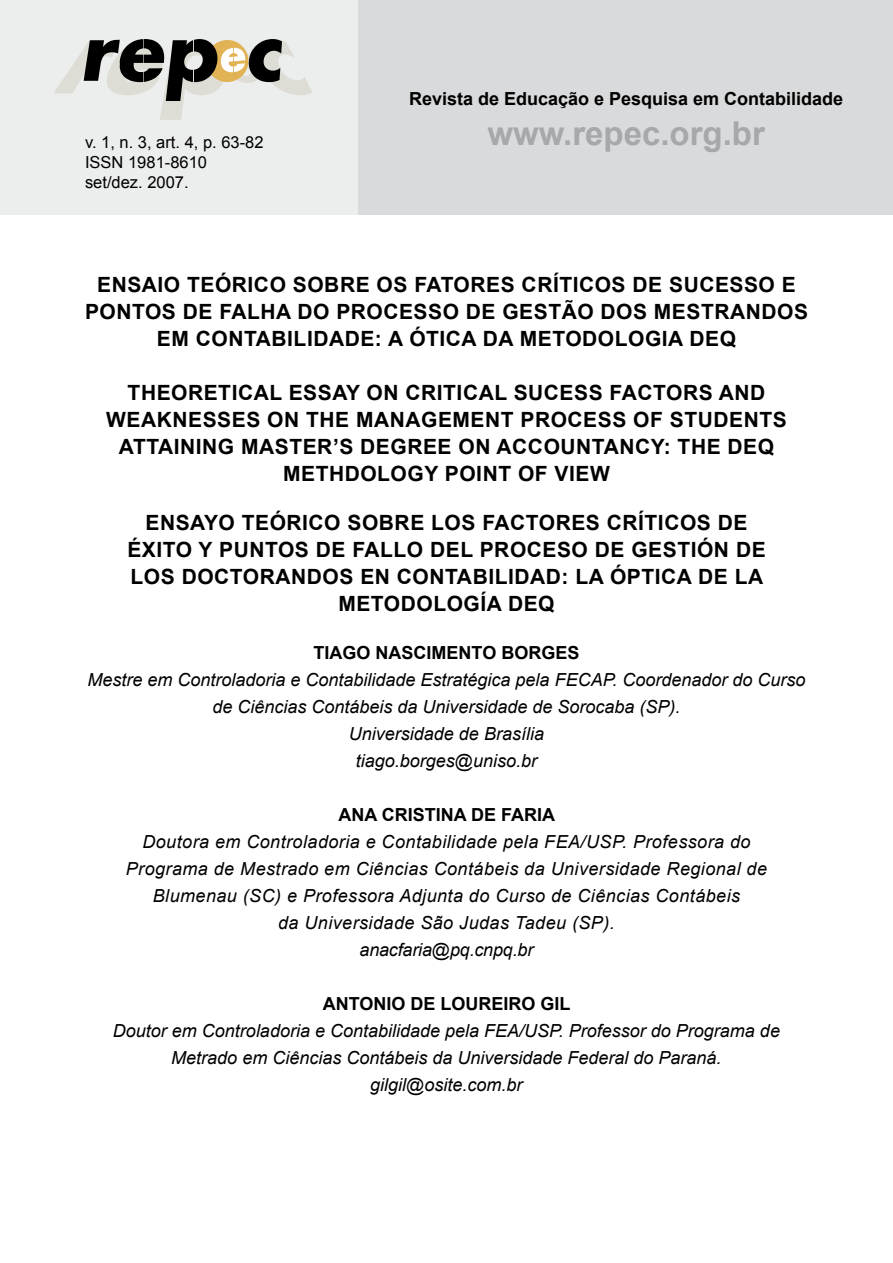
<style>
.page{position:relative;width:893px;height:1263px;background:#fff}
.page>*{position:absolute;margin:0;border:0;box-sizing:border-box;transform-origin:0 0}
.t1{font:700 33px "Arial";color:#a7a8aa}
.t2{font:700 21px/27px "Arial";letter-spacing:.025em;color:#000;text-align:center}
.t3{font:italic 18px/27px "Arial";color:#000;text-align:center}
.t4{font:italic 18px/27px "Arial";letter-spacing:.025em;color:#000;text-align:center}
.t5{font:700 18px "Arial";color:#000}
.t6{font:16.5px/19.8px "Arial";color:#000}
</style>
<div class="page">
<div style="left:0;top:0;width:893px;height:214px;background:#d9dadb"></div>
<div style="left:0;top:0;width:357px;height:214px;background:#eceded"></div>
<svg style="left:54px;top:39px;width:258px;height:81px"></svg>
<p class="t6" style="left:85px;top:133px;width:180px">v. 1, n. 3, art. 4, p. 63-82</p>
<p class="t6" style="left:85px;top:152px;width:123px">ISSN 1981-8610 set/dez. 2007.</p>
<p class="t5" style="left:409px;top:87px;width:436px">Revista de Educação e Pesquisa em Contabilidade</p>
<h1 class="t1" style="left:487px;top:111px;width:279px">www.repec.org.br</h1>
<p class="t2" style="left:85px;top:272px;width:724px">ENSAIO TEÓRICO SOBRE OS FATORES CRÍTICOS DE SUCESSO E<br>PONTOS DE FALHA DO PROCESSO DE GESTÃO DOS MESTRANDOS<br>EM CONTABILIDADE: A ÓTICA DA METODOLOGIA DEQ</p>
<p class="t2" style="left:106px;top:380px;width:682px">THEORETICAL ESSAY ON CRITICAL SUCESS FACTORS AND WEAKNESSES ON THE MANAGEMENT PROCESS OF STUDENTS ATTAINING MASTER’S DEGREE ON ACCOUNTANCY: THE DEQ METHDOLOGY POINT OF VIEW</p>
<p class="t2" style="left:127px;top:509px;width:640px">ENSAYO TEÓRICO SOBRE LOS FACTORES CRÍTICOS DE ÉXITO Y PUNTOS DE FALLO DEL PROCESO DE GESTIÓN DE LOS DOCTORANDOS EN CONTABILIDAD: LA ÓPTICA DE LA METODOLOGÍA DEQ</p>
<p class="t5" style="left:314px;top:641px;width:267px">TIAGO NASCIMENTO BORGES</p>
<p class="t3" style="left:87px;top:666px;width:720px">Mestre em Controladoria e Contabilidade Estratégica pela FECAP. Coordenador do Curso de Ciências Contábeis da Universidade de Sorocaba (SP).<br>Universidade de Brasília<br>tiago.borges@uniso.br</p>
<p class="t5" style="left:338px;top:803px;width:218px">ANA CRISTINA DE FARIA</p>
<p class="t4" style="left:126px;top:828px;width:643px">Doutora em Controladoria e Contabilidade pela FEA/USP. Professora do Programa de Mestrado em Ciências Contábeis da Universidade Regional de Blumenau (SC) e Professora Adjunta do Curso de Ciências Contábeis<br>da Universidade São Judas Tadeu (SP).<br>anacfaria@pq.cnpq.br</p>
<p class="t5" style="left:323px;top:992px;width:249px">ANTONIO DE LOUREIRO GIL</p>
<p class="t3" style="left:113px;top:1017px;width:669px">Doutor em Controladoria e Contabilidade pela FEA/USP. Professor do Programa de<br>Metrado em Ciências Contábeis da Universidade Federal do Paraná. gilgil@osite.com.br</p>
</div>
